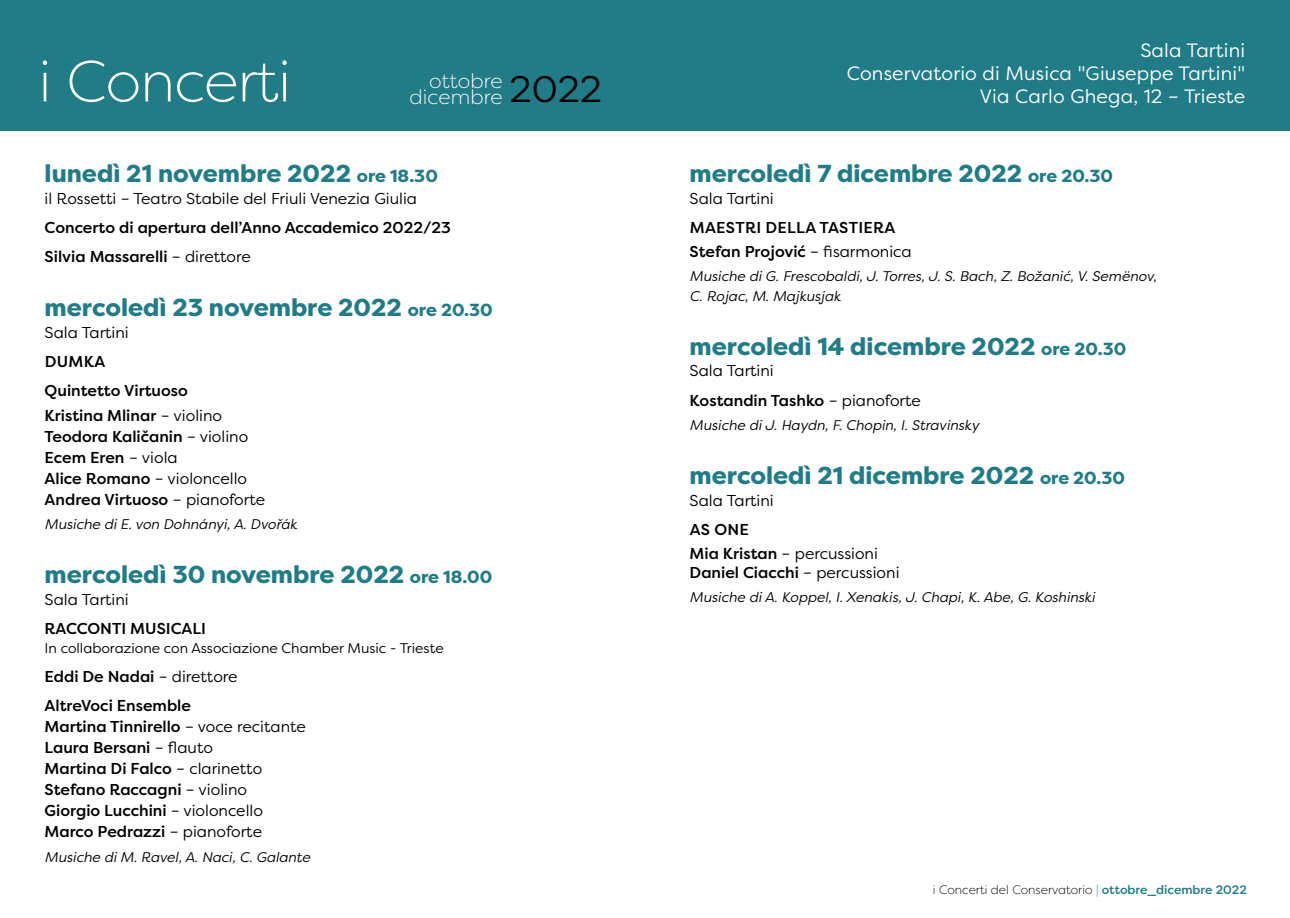
<style>
.page{position:relative;width:1290px;height:918px;background:#fff}
.page>*{position:absolute;margin:0;border:0;box-sizing:border-box;transform-origin:0 0}
.t1{font:300 57.75px "Filson Pro";letter-spacing:-.01em;color:#fff}
.t2{font:800 24.5px "Filson Pro";color:#217c87}
.t3{font:300 20.47px/16.3px "Filson Pro";letter-spacing:.01em;color:#fff}
.t4{font:19.25px/22.8px "Filson Pro";letter-spacing:.01em;color:#fff;text-align:right}
.t5{font:500 15.75px/21px "Filson Pro";color:#000}
.t6{font:15.75px/29.2px "Filson Pro";color:#000}
.t7{font:500 15.75px/24.2px "Filson Pro";letter-spacing:.02em;color:#000}
.t8{font:italic 14px/19.2px "Filson Pro";color:#000}
.t9{font:14px "Filson Pro";color:#000}
.t10{font:300 12.25px "Filson Pro";color:#000}
.s1{font-weight:400;font-size:36.93px;color:#000}
.s2{font-size:17.5px}
.s3{font-weight:400}
.s4{font-weight:500}
.s5{color:#217c87}
.s6{font-weight:500;color:#217c87}
</style>
<div class="page">
<div style="left:0;top:0;width:1290px;height:130px;background:#217c87"></div>
<h1 class="t1" style="left:38px;top:44px;width:254px">i Concerti</h1>
<p class="t3" style="left:409px;top:72px;width:194px;text-indent:20px">ottobre<br>dicembre <span class="s1">2022</span></p>
<h2 class="t2" style="left:45px;top:158px;width:395px">lunedì 21 novembre 2022 <span class="s2">ore 18.30</span></h2>
<p class="t6" style="left:45px;top:183px;width:374px">il Rossetti – Teatro Stabile del Friuli Venezia Giulia</p>
<p class="t5" style="left:45px;top:213px;width:408px;line-height:29.2px">Concerto di apertura dell’Anno Accademico 2022/23<br>Silvia Massarelli <span class="s3">– direttore</span></p>
<h2 class="t2" style="left:45px;top:292px;width:450px">mercoledì 23 novembre 2022 <span class="s2">ore 20.30</span></h2>
<p class="t6" style="left:45px;top:317px;width:86px">Sala Tartini</p>
<p class="t5" style="left:45px;top:347px;width:145px;line-height:29.2px">DUMKA<br>Quintetto Virtuoso</p>
<p class="t5" style="left:45px;top:404px;width:222px">Kristina Mlinar <span class="s3">– violino<br></span>Teodora Kaličanin <span class="s3">– violino<br></span>Ecem Eren <span class="s3">– viola<br></span>Alice Romano <span class="s3">– violoncello<br></span>Andrea Virtuoso <span class="s3">– pianoforte</span></p>
<p class="t8" style="left:45px;top:514px;width:254px">Musiche di E. von Dohnányi, A. Dvořák</p>
<h2 class="t2" style="left:45px;top:559px;width:449px">mercoledì 30 novembre 2022 <span class="s2">ore 18.00</span></h2>
<p class="t6" style="left:45px;top:584px;width:86px">Sala Tartini</p>
<p class="t5" style="left:45px;top:617px;width:163px">RACCONTI MUSICALI</p>
<p class="t9" style="left:45px;top:639px;width:400px">In collaborazione con Associazione Chamber Music - Trieste</p>
<p class="t5" style="left:45px;top:661px;width:194px;line-height:29.2px">Eddi De Nadai <span class="s3">– direttore<br></span>AltreVoci Ensemble</p>
<p class="t5" style="left:45px;top:716px;width:263px">Martina Tinnirello <span class="s3">– voce recitante<br></span>Laura Bersani <span class="s3">– flauto<br></span>Martina Di Falco <span class="s3">– clarinetto<br></span>Stefano Raccagni <span class="s3">– violino<br></span>Giorgio Lucchini <span class="s3">– violoncello<br></span>Marco Pedrazzi <span class="s3">– pianoforte</span></p>
<p class="t8" style="left:45px;top:846px;width:267px">Musiche di M. Ravel, A. Naci, C. Galante</p>
<p class="t4" style="left:847px;top:38px;width:400px">Sala Tartini<br>Conservatorio di Musica "Giuseppe Tartini"<br>Via Carlo Ghega, 12 – Trieste</p>
<h2 class="t2" style="left:690px;top:158px;width:425px">mercoledì 7 dicembre 2022 <span class="s2">ore 20.30</span></h2>
<p class="t6" style="left:690px;top:183px;width:86px">Sala Tartini</p>
<p class="t7" style="left:690px;top:215px;width:223px">MAESTRI DELLA TASTIERA<br>Stefan Projović <span class="s3">– fisarmonica</span></p>
<p class="t8" style="left:690px;top:267px;width:468px">Musiche di G. Frescobaldi, J. Torres, J. S. Bach, Z. Božanić, V. Semënov,<br>C. Rojac, M. Majkusjak</p>
<h2 class="t2" style="left:690px;top:331px;width:438px">mercoledì 14 dicembre 2022 <span class="s2">ore 20.30</span></h2>
<p class="t6" style="left:690px;top:356px;width:233px">Sala Tartini<br><span class="s4">Kostandin Tashko</span> – pianoforte</p>
<p class="t8" style="left:690px;top:415px;width:291px">Musiche di J. Haydn, F. Chopin, I. Stravinsky</p>
<h2 class="t2" style="left:690px;top:460px;width:437px">mercoledì 21 dicembre 2022 <span class="s2">ore 20.30</span></h2>
<p class="t6" style="left:690px;top:485px;width:86px">Sala Tartini</p>
<p class="t5" style="left:690px;top:517px;width:190px;line-height:24.2px">AS ONE<br>Mia Kristan <span class="s3">– percussioni</span></p>
<p class="t5" style="left:690px;top:562px;width:211px">Daniel Ciacchi <span class="s3">– percussioni</span></p>
<p class="t8" style="left:690px;top:587px;width:407px">Musiche di A. Koppel, I. Xenakis, J. Chapi, K. Abe, G. Koshinski</p>
<p class="t10" style="left:933px;top:881px;width:316px">i Concerti del Conservatorio <span class="s5">|</span> <span class="s6">ottobre_dicembre 2022</span></p>
</div>
